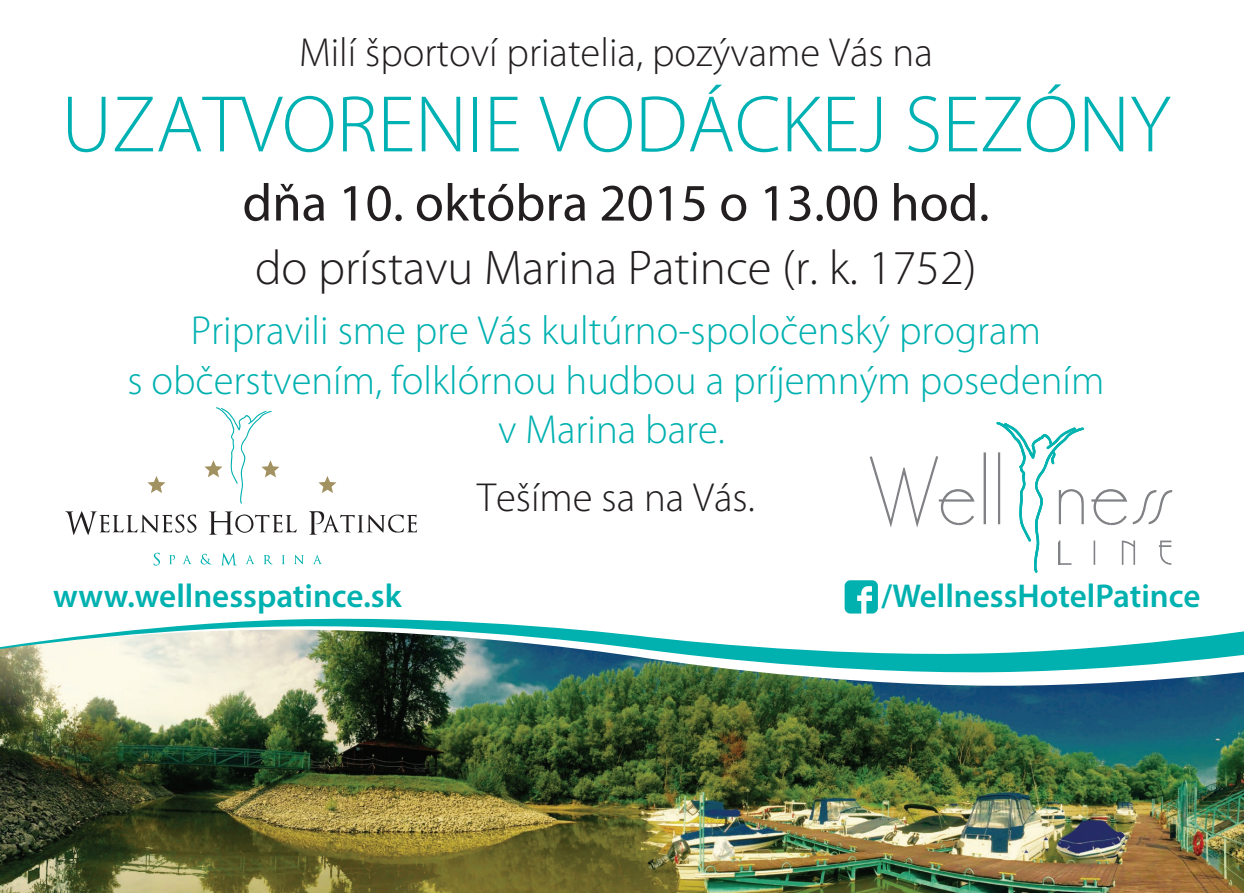
<style>
.page{position:relative;width:1244px;height:893px;background:#fff}
.page>*{position:absolute;margin:0;border:0;box-sizing:border-box;transform-origin:0 0}
.t1{font:300 81px "Myriad Pro";color:#00b1b3}
.t2{font:52.88px "Myriad Pro";color:#231f20}
.t3{font:300 48.82px "Myriad Pro";color:#231f20}
.t4{font:300 40.73px/49.5px "Myriad Pro";color:#00b1b0;text-align:center}
.t5{font:300 40.73px "Myriad Pro";color:#231f20}
.t6{font:600 33.07px "Myriad Pro";color:#00b1b0}
</style>
<div class="page">
<img style="left:0;top:686px;width:1244px;height:207px">
<img style="left:0;top:674px;width:1244px;height:12px">
<img style="left:0;top:658px;width:1244px;height:16px">
<svg style="left:0;top:511px;width:1244px;height:147px"></svg>
<svg style="left:869px;top:456px;width:105px;height:72px"></svg>
<svg style="left:983px;top:452px;width:3px;height:72px"></svg>
<svg style="left:1091px;top:489px;width:81px;height:36px"></svg>
<svg style="left:1093px;top:541px;width:2px;height:24px"></svg>
<svg style="left:1122px;top:541px;width:13px;height:24px"></svg>
<svg style="left:1159px;top:541px;width:12px;height:24px"></svg>
<svg style="left:996px;top:422px;width:88px;height:151px"></svg>
<svg style="left:65px;top:511px;width:131px;height:24px"></svg>
<svg style="left:209px;top:511px;width:88px;height:24px"></svg>
<svg style="left:309px;top:511px;width:108px;height:24px"></svg>
<svg style="left:147px;top:476px;width:18px;height:17px"></svg>
<svg style="left:318px;top:476px;width:18px;height:17px"></svg>
<svg style="left:204px;top:407px;width:75px;height:97px"></svg>
<svg style="left:154px;top:553px;width:6px;height:13px"></svg>
<svg style="left:169px;top:555px;width:6px;height:9px"></svg>
<svg style="left:182px;top:555px;width:10px;height:9px"></svg>
<svg style="left:201px;top:554px;width:11px;height:10px"></svg>
<svg style="left:221px;top:553px;width:16px;height:12px"></svg>
<svg style="left:245px;top:555px;width:10px;height:9px"></svg>
<svg style="left:264px;top:555px;width:9px;height:9px"></svg>
<svg style="left:282px;top:555px;width:3px;height:9px"></svg>
<svg style="left:294px;top:555px;width:10px;height:9px"></svg>
<svg style="left:313px;top:555px;width:9px;height:9px"></svg>
<svg style="left:844px;top:580px;width:34px;height:33px"></svg>
<p class="t5" style="left:299px;top:28px;width:635px">Milí športoví priatelia, pozývame Vás na</p>
<h1 class="t1" style="left:61px;top:76px;width:1110px">UZATVORENIE VODÁCKEJ SEZÓNY</h1>
<p class="t2" style="left:242px;top:170px;width:748px">dňa 10. októbra 2015 o 13.00 hod.</p>
<p class="t3" style="left:255px;top:238px;width:723px">do prístavu Marina Patince (r. k. 1752)</p>
<p class="t4" style="left:127px;top:306px;width:978px">Pripravili sme pre Vás kultúrno-spoločenský program<br>s občerstvením, folklórnou hudbou a príjemným posedením v Marina bare.</p>
<p class="t5" style="left:477px;top:473px;width:279px">Tešíme sa na Vás.</p>
<p class="t6" style="left:53px;top:575px;width:350px">www.wellnesspatince.sk</p>
<p class="t6" style="left:881px;top:575px;width:321px">/WellnessHotelPatince</p>
</div>
